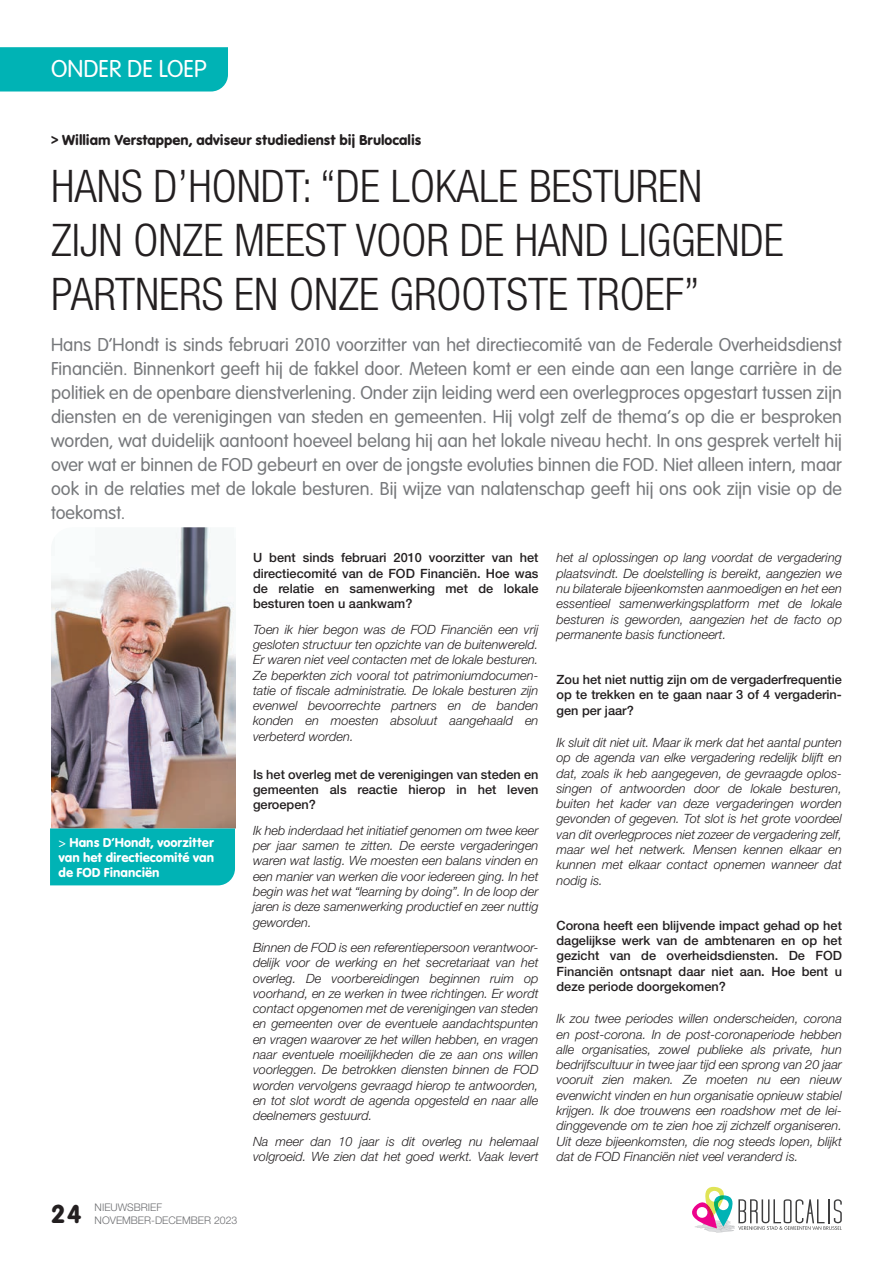
<style>
.page{position:relative;width:893px;height:1263px;background:#fff}
.page>*{position:absolute;margin:0;border:0;box-sizing:border-box;transform-origin:0 0}
.t1{font:300 condensed 45px/54px "Helvetica Neue LT Pro";color:#231f20}
.t2{font:27px "VAG Rundschrift D";color:#231f20}
.t3{font:300 25.5px "VAG Rundschrift D";color:#fff}
.t4{font:300 19.5px/24px "VAG Rundschrift D";color:#76787b;text-align:justify}
.t5{font:15px "VAG Rundschrift D";color:#231f20}
.t6{font:13.5px/15px "VAG Rundschrift D";color:#fff;text-align:justify}
.t7{font:italic 300 12.75px/15.3px "Helvetica Neue LT Pro";color:#231f20;text-align:justify}
.t8{font:500 12.75px/15.3px "Helvetica Neue LT Pro";color:#231f20;text-align:justify}
.t9{font:300 10.5px "Helvetica Neue LT Pro";color:#6c6d70}
.s1{font-weight:300}
</style>
<div class="page">
<img style="left:51px;top:527px;width:185px;height:301px">
<div style="left:50px;top:828px;width:185px;height:57px;background:#00b3b5"></div>
<svg style="left:692px;top:1187px;width:150px;height:46px"></svg>
<div style="left:0;top:47px;width:228px;height:45px;background:#00b3b5"></div>
<h3 class="t3" style="left:51px;top:55px;width:157px">ONDER DE LOEP</h3>
<p class="t5" style="left:51px;top:131px;width:372px">&gt; William Verstappen, adviseur studiedienst bij Brulocalis</p>
<h1 class="t1" style="left:51px;top:159px;width:734px">HANS D’HONDT: “DE LOKALE BESTUREN<br>ZIJN ONZE MEEST VOOR DE HAND LIGGENDE<br>PARTNERS EN ONZE GROOTSTE TROEF”</h1>
<p class="t4" style="left:51px;top:333px;width:792px">Hans D’Hondt is sinds februari 2010 voorzitter van het directiecomité van de Federale Overheidsdienst Financiën. Binnenkort geeft hij de fakkel door. Meteen komt er een einde aan een lange carrière in de politiek en de openbare dienstverlening. Onder zijn leiding werd een overlegproces opgestart tussen zijn diensten en de verenigingen van steden en gemeenten. Hij volgt zelf de thema’s op die er besproken worden, wat duidelijk aantoont hoeveel belang hij aan het lokale niveau hecht. In ons gesprek vertelt hij over wat er binnen de FOD gebeurt en over de jongste evoluties binnen die FOD. Niet alleen intern, maar ook in de relaties met de lokale besturen. Bij wijze van nalatenschap geeft hij ons ook zijn visie op de toekomst.</p>
<p class="t6" style="left:59px;top:835px;width:157px"><span class="s1">&gt;</span> Hans D’Hondt, voorzitter van het directiecomité van de FOD Financiën</p>
<p class="t8" style="left:253px;top:550px;width:287px">U bent sinds februari 2010 voorzitter van het directiecomité van de FOD Financiën. Hoe was de relatie en samenwerking met de lokale besturen toen u aankwam?</p>
<p class="t7" style="left:253px;top:621px;width:287px">Toen ik hier begon was de FOD Financiën een vrij gesloten structuur ten opzichte van de buitenwereld.<br>Er waren niet veel contacten met de lokale besturen.<br>Ze beperkten zich vooral tot patrimoniumdocumen&shy;tatie of fiscale administratie. De lokale besturen zijn evenwel bevoorrechte partners en de banden konden en moesten absoluut aangehaald en verbeterd worden.</p>
<p class="t8" style="left:253px;top:766px;width:287px">Is het overleg met de verenigingen van steden en gemeenten als reactie hierop in het leven geroepen?</p>
<p class="t7" style="left:253px;top:822px;width:287px">Ik heb inderdaad het initiatief genomen om twee keer per jaar samen te zitten. De eerste vergaderingen waren wat lastig. We moesten een balans vinden en een manier van werken die voor iedereen ging. In het begin was het wat “learning by doing”. In de loop der jaren is deze samenwerking productief en zeer nuttig geworden.</p>
<p class="t7" style="left:253px;top:939px;width:287px">Binnen de FOD is een referentiepersoon verantwoor&shy;delijk voor de werking en het secretariaat van het overleg. De voorbereidingen beginnen ruim op voorhand, en ze werken in twee richtingen. Er wordt contact opgenomen met de verenigingen van steden en gemeenten over de eventuele aandachtspunten en vragen waarover ze het willen hebben, en vragen naar eventuele moeilijkheden die ze aan ons willen voorleggen. De betrokken diensten binnen de FOD worden vervolgens gevraagd hierop te antwoorden, en tot slot wordt de agenda opgesteld en naar alle deelnemers gestuurd.</p>
<p class="t7" style="left:253px;top:1133px;width:287px">Na meer dan 10 jaar is dit overleg nu helemaal volgroeid. We zien dat het goed werkt. Vaak levert</p>
<p class="t9" style="left:95px;top:1201px;width:69px">NIEUWSBRIEF</p>
<h2 class="t2" style="left:51px;top:1198px;width:32px">24</h2>
<p class="t9" style="left:95px;top:1213px;width:16px">NOVEMBER</p>
<p class="t9" style="left:151px;top:1213px;width:19px">-DECEMBER</p>
<p class="t9" style="left:214px;top:1213px;width:25px">2023</p>
<p class="t7" style="left:556px;top:550px;width:287px">het al oplossingen op lang voordat de vergadering plaatsvindt. De doelstelling is bereikt, aangezien we nu bilaterale bijeenkomsten aanmoedigen en het een essentieel samenwerkingsplatform met de lokale besturen is geworden, aangezien het de facto op permanente basis functioneert.</p>
<p class="t8" style="left:556px;top:672px;width:287px">Zou het niet nuttig zijn om de vergaderfrequentie op te trekken en te gaan naar 3 of 4 vergaderin&shy;gen per jaar?</p>
<p class="t7" style="left:556px;top:734px;width:287px">Ik sluit dit niet uit. Maar ik merk dat het aantal punten op de agenda van elke vergadering redelijk blijft en dat, zoals ik heb aangegeven, de gevraagde oplos&shy;singen of antwoorden door de lokale besturen, buiten het kader van deze vergaderingen worden gevonden of gegeven. Tot slot is het grote voordeel van dit overlegproces niet zozeer de vergadering zelf, maar wel het netwerk. Mensen kennen elkaar en kunnen met elkaar contact opnemen wanneer dat nodig is.</p>
<p class="t8" style="left:556px;top:917px;width:287px">Corona heeft een blijvende impact gehad op het dagelijkse werk van de ambtenaren en op het gezicht van de overheidsdiensten. De FOD Financiën ontsnapt daar niet aan. Hoe bent u deze periode doorgekomen?</p>
<p class="t7" style="left:556px;top:1011px;width:287px">Ik zou twee periodes willen onderscheiden, corona en post-corona. In de post-coronaperiode hebben alle organisaties, zowel publieke als private, hun bedrijfscultuur in twee jaar tijd een sprong van 20 jaar vooruit zien maken. Ze moeten nu een nieuw evenwicht vinden en hun organisatie opnieuw stabiel krijgen. Ik doe trouwens een roadshow met de lei&shy;dinggevende om te zien hoe zij zichzelf organiseren.<br>Uit deze bijeenkomsten, die nog steeds lopen, blijkt dat de FOD Financiën niet veel veranderd is.</p>
</div>
